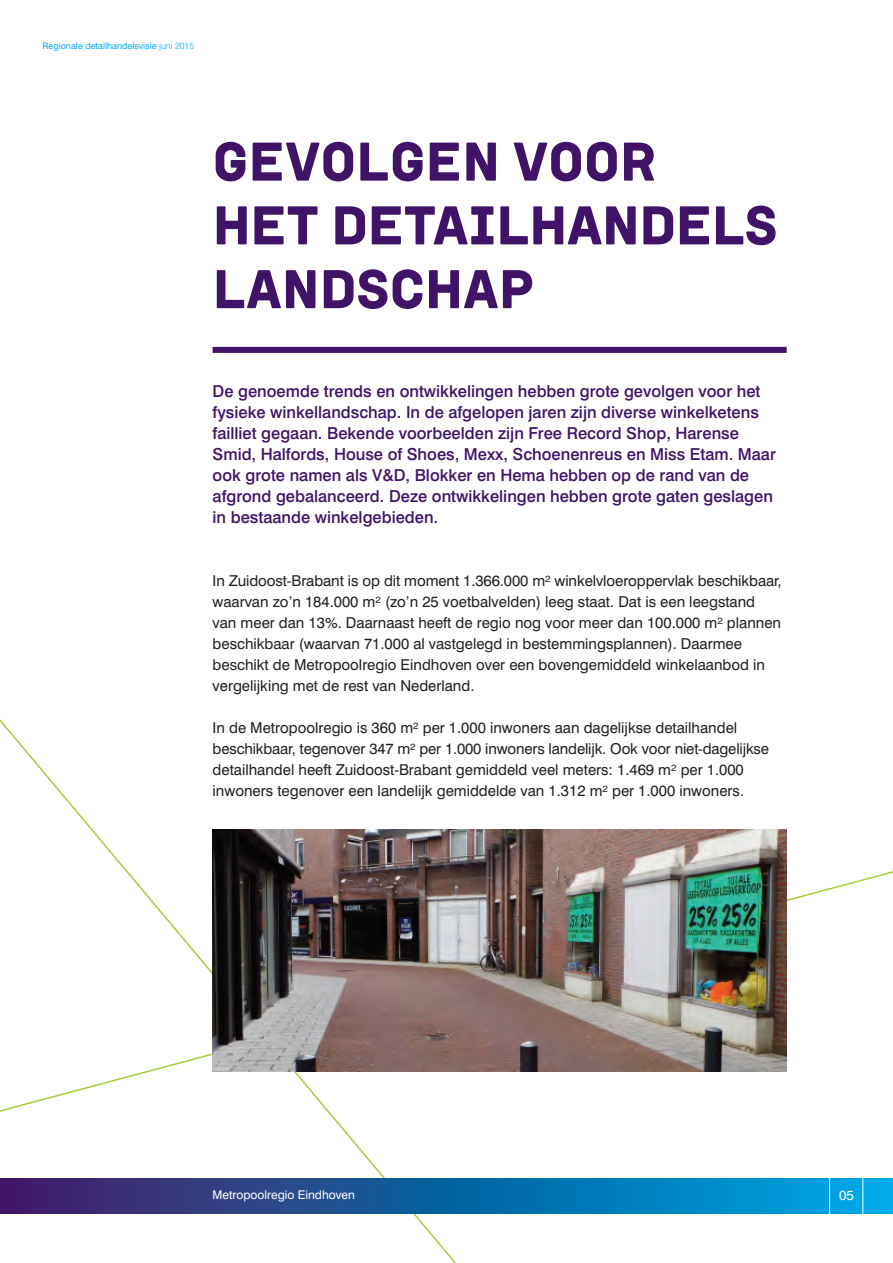
<style>
.page{position:relative;width:893px;height:1263px;background:#fff}
.page>*{position:absolute;margin:0;border:0;box-sizing:border-box;transform-origin:0 0}
.t1{font:55.5px/63.8px "Institut";color:#401368}
.t2{font:500 16.5px/21px "Swiss 721 BT";color:#401368}
.t3{font:15px/21px "Swiss 721 BT";color:#231f20}
.t4{font:13.5px "Swiss 721 BT";color:#fff}
.t5{font:12px "Swiss 721 BT";color:#fff}
.t6{font:9px "Swiss 721 BT";color:#00aeef}
.s1{font-weight:300}
</style>
<div class="page">
<svg style="left:0;top:868px;width:893px;height:250px"></svg>
<svg style="left:0;top:1178px;width:893px;height:36px;background:#1561a3"></svg>
<div style="left:213px;top:347px;width:574px;height:6px;background:#401368"></div>
<div style="left:829px;top:1174px;width:34px;height:43px;border:1px solid #fff"></div>
<img style="left:213px;top:829px;width:574px;height:242px">
<p class="t6" style="left:43px;top:43px;width:153px">Regionale detailhandelsvisie <span class="s1">juni 2015</span></p>
<h1 class="t1" style="left:213px;top:133px;width:567px">GEVOLGEN VOOR<br>HET DETAILHANDELS<br>LANDSCHAP</h1>
<p class="t2" style="left:213px;top:383px;width:565px">De genoemde trends en ontwikkelingen hebben grote gevolgen voor het fysieke winkellandschap. In de afgelopen jaren zijn diverse winkelketens failliet gegaan. Bekende voorbeelden zijn Free Record Shop, Harense Smid, Halfords, House of Shoes, Mexx, Schoenenreus en Miss Etam. Maar ook grote namen als V&amp;D, Blokker en Hema hebben op de rand van de afgrond gebalanceerd. Deze ontwikkelingen hebben grote gaten geslagen in bestaande winkelgebieden.</p>
<p class="t3" style="left:213px;top:572px;width:571px">In Zuidoost-Brabant is op dit moment 1.366.000 m² winkelvloeroppervlak beschikbaar, waarvan zo’n 184.000 m² (zo’n 25 voetbalvelden) leeg staat. Dat is een leegstand van meer dan 13%. Daarnaast heeft de regio nog voor meer dan 100.000 m² plannen beschikbaar (waarvan 71.000 al vastgelegd in bestemmingsplannen). Daarmee beschikt de Metropoolregio Eindhoven over een bovengemiddeld winkel aanbod in vergelijking met de rest van Nederland.</p>
<p class="t3" style="left:213px;top:719px;width:558px">In de Metropoolregio is 360 m² per 1.000 inwoners aan dagelijkse detailhandel beschikbaar, tegenover 347 m² per 1.000 inwoners landelijk. Ook voor niet-dagelijkse detailhandel heeft Zuidoost-Brabant gemiddeld veel meters: 1.469 m² per 1.000 inwoners tegenover een landelijk gemiddelde van 1.312 m² per 1.000 inwoners.</p>
<p class="t5" style="left:213px;top:1191px;width:144px">Metropoolregio Eindhoven</p>
<p class="t4" style="left:839px;top:1190px;width:16px">05</p>
</div>
